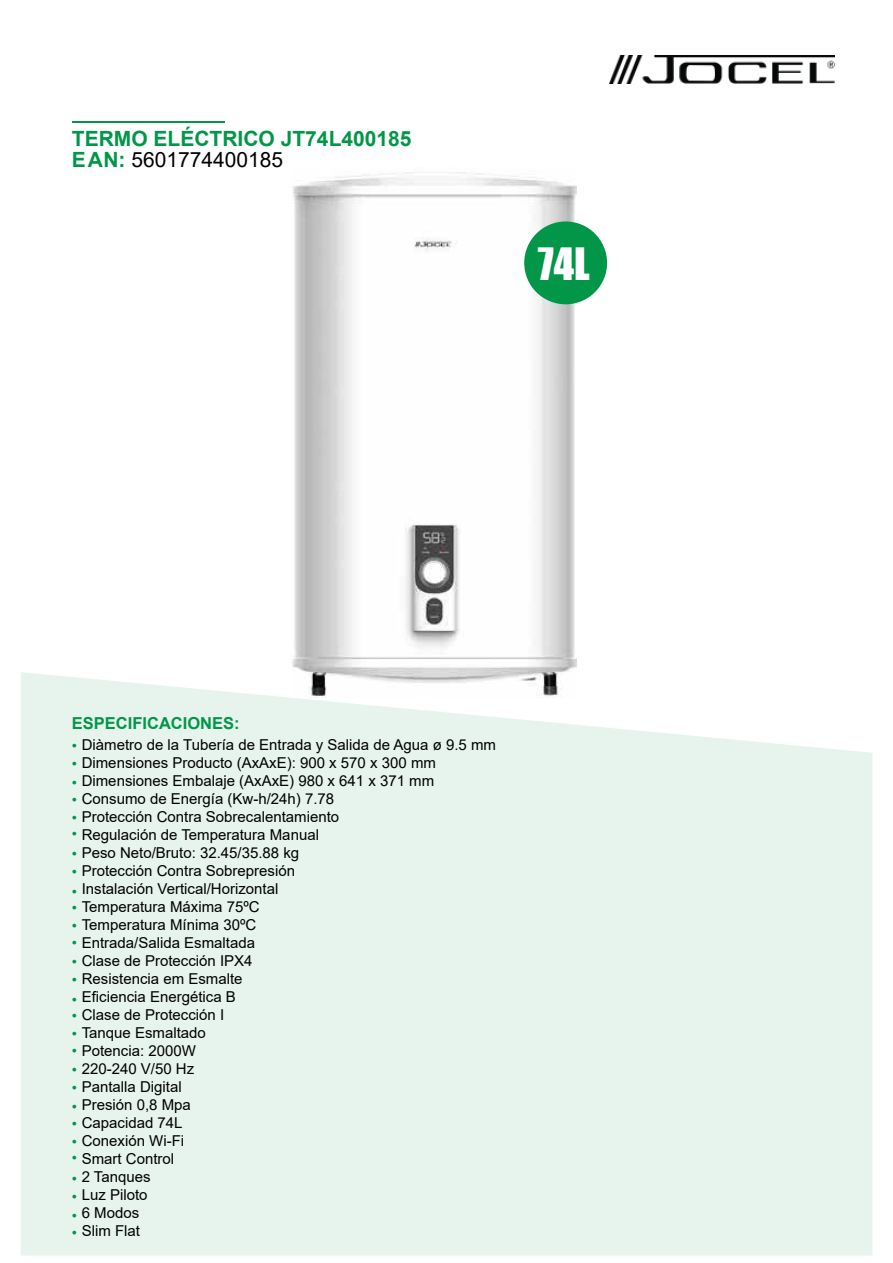
<style>
.page{position:relative;width:893px;height:1263px;background:#fff}
.page>*{position:absolute;margin:0;border:0;box-sizing:border-box;transform-origin:0 0}
.t1{font:40.95px "Impact";color:#fff}
.t2{font:700 21px "Arial";color:#029648}
.t3{font:21px "Arial";color:#000}
.t4{font:700 16.5px "Arial";color:#029648}
.t5{font:15px/18px "Arial";color:#000;text-align:center}
.t6{font:15px/18px "Arial";color:#029648}
.s1{font-weight:700;color:#029648}
.s2{color:#029648}
</style>
<div class="page">
<div style="left:21px;top:672px;width:851px;height:584px;background:#e6f4ed"></div>
<img style="left:610px;top:55px;width:225px;height:28px">
<hr style="left:72px;top:121px;width:152px;height:2px;background:#029648">
<img style="left:291px;top:172px;width:285px;height:525px">
<div style="left:524px;top:221px;width:83px;height:83px;background:#029648;border-radius:50%"></div>
<h2 class="t2" style="left:72px;top:124px;width:341px">TERMO ELÉCTRICO JT74L400185</h2>
<h2 class="t3" style="left:72px;top:145px;width:213px"><span class="s1">EAN:</span> 5601774400185</h2>
<h1 class="t1" style="left:538px;top:232px;width:54px">74L</h1>
<p class="t4" style="left:72px;top:711px;width:169px">ESPECIFICACIONES:</p>
<p class="t5" style="left:72px;top:736px;width:426px"><span class="s2">•</span> Diàmetro de la Tubería de Entrada y Salida de Agua ø 9.5 mm</p>
<p class="t5" style="left:72px;top:754px;width:366px"><span class="s2">•</span> Dimensiones Producto (AxAxE): 900 x 570 x 300 mm<br>Dimensiones Embalaje (AxAxE) 980 x 641 x 371 mm</p>
<p class="t5" style="left:72px;top:790px;width:264px"><span class="s2">•</span> Consumo de Energía (Kw-h/24h) 7.78</p>
<p class="t5" style="left:72px;top:808px;width:269px"><span class="s2">•</span> Protección Contra Sobrecalentamiento</p>
<p class="t5" style="left:72px;top:826px;width:249px"><span class="s2">•</span> Regulación de Temperatura Manual</p>
<p class="t5" style="left:72px;top:844px;width:229px"><span class="s2">•</span> Peso Neto/Bruto: 32.45/35.88 kg</p>
<p class="t5" style="left:72px;top:862px;width:225px"><span class="s2">•</span> Protección Contra Sobrepresión<br>Instalación Vertical/Horizontal</p>
<p class="t5" style="left:72px;top:898px;width:189px"><span class="s2">•</span> Temperatura Máxima 75ºC</p>
<p class="t5" style="left:72px;top:916px;width:186px"><span class="s2">•</span> Temperatura Mínima 30ºC</p>
<p class="t5" style="left:72px;top:934px;width:185px"><span class="s2">•</span> Entrada/Salida Esmaltada</p>
<p class="t5" style="left:72px;top:952px;width:182px"><span class="s2">•</span> Clase de Protección IPX4</p>
<p class="t5" style="left:72px;top:970px;width:172px"><span class="s2">•</span> Resistencia em Esmalte<br>Eficiencia Energética B</p>
<p class="t5" style="left:72px;top:1006px;width:154px"><span class="s2">•</span> Clase de Protección I</p>
<p class="t5" style="left:72px;top:1024px;width:135px"><span class="s2">•</span> Tanque Esmaltado</p>
<p class="t5" style="left:72px;top:1042px;width:125px"><span class="s2">•</span> Potencia: 2000W</p>
<p class="t5" style="left:72px;top:1060px;width:124px"><span class="s2">•</span> 220-240 V/50 Hz</p>
<p class="t5" style="left:82px;top:1078px;width:111px;text-align:left;text-indent:-10px"><span class="s2">•</span> Pantalla Digital<br>Presión 0,8 Mpa</p>
<p class="t5" style="left:72px;top:1114px;width:112px"><span class="s2">•</span> Capacidad 74L</p>
<p class="t5" style="left:72px;top:1132px;width:114px"><span class="s2">•</span> Conexión Wi-Fi</p>
<p class="t5" style="left:82px;top:1150px;width:94px;text-align:left;text-indent:-10px"><span class="s2">•</span> Smart Control<br>2 Tanques<br>Luz Piloto<br>6 Modos<br>Slim Flat</p>
<p class="t6" style="left:72px;top:774px;width:7px">•</p>
<p class="t6" style="left:72px;top:882px;width:7px">•</p>
<p class="t6" style="left:72px;top:990px;width:7px">•</p>
<p class="t6" style="left:72px;top:1098px;width:7px">•</p>
<p class="t6" style="left:72px;top:1169px;width:7px">• •</p>
<p class="t6" style="left:72px;top:1207px;width:7px;line-height:16.5px">• •</p>
</div>
